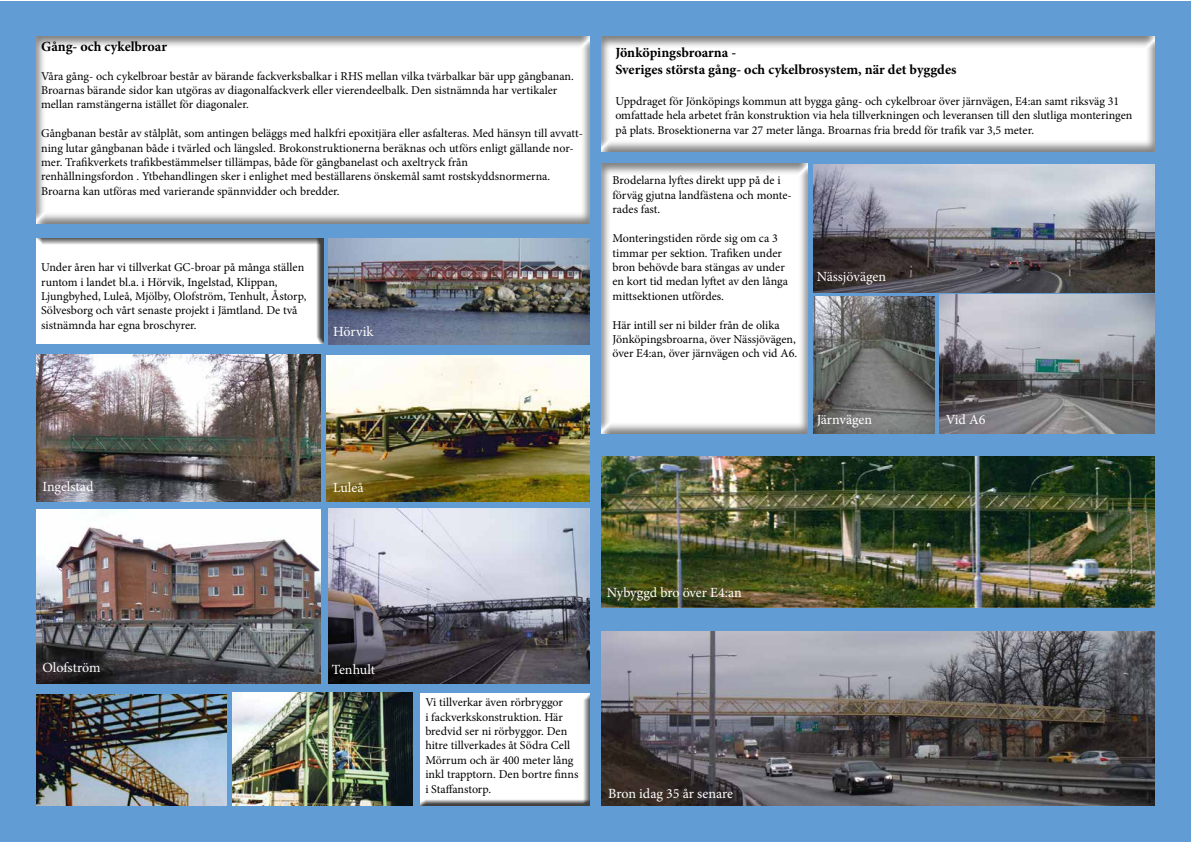
<style>
.page{position:relative;width:1191px;height:842px;background:#fff}
.page>*{position:absolute;margin:0;border:0;box-sizing:border-box;transform-origin:0 0}
.t1{font:14px "Minion Pro";letter-spacing:-.005em;color:#fff}
.t2{font:700 14px/16.8px "Minion Pro";color:#000}
.t3{font:12px/14.4px "Minion Pro";color:#000}
</style>
<div class="page">
<div style="left:0;top:1px;width:1190px;height:840px;background:#619cd4"></div>
<div style="left:32px;top:32px;width:558px;height:192px;background:#000;opacity:.5"></div>
<div style="left:598px;top:32px;width:557px;height:120px;background:#000;opacity:.5"></div>
<img style="left:36px;top:509px;width:284px;height:174px">
<img style="left:36px;top:694px;width:190px;height:112px">
<img style="left:601px;top:632px;width:554px;height:174px">
<img style="left:939px;top:295px;width:216px;height:139px">
<img style="left:36px;top:354px;width:284px;height:148px">
<img style="left:328px;top:509px;width:261px;height:174px">
<div style="left:36px;top:238px;width:288px;height:110px;background:#000;opacity:.75"></div>
<div style="left:415px;top:693px;width:175px;height:114px;background:#000;opacity:.75"></div>
<img style="left:814px;top:296px;width:120px;height:138px">
<img style="left:814px;top:164px;width:341px;height:128px">
<div style="left:597px;top:159px;width:212px;height:275px;background:#000;opacity:.5"></div>
<img style="left:232px;top:693px;width:180px;height:113px">
<img style="left:328px;top:238px;width:261px;height:106px">
<img style="left:326px;top:356px;width:263px;height:146px">
<img style="left:601px;top:456px;width:554px;height:152px">
<p class="t2" style="left:41px;top:38px;width:127px">Gång- och cykelbroar</p>
<p class="t3" style="left:41px;top:69px;width:534px">Våra gång- och cykelbroar består av bärande fackverksbalkar i RHS mellan vilka tvärbalkar bär upp gångbanan.<br>Broarnas bärande sidor kan utgöras av diagonalfackverk eller vierendeelbalk. Den sistnämnda har vertikaler mellan ramstängerna istället för diagonaler.</p>
<p class="t3" style="left:41px;top:126px;width:543px">Gångbanan består av stålplåt, som antingen beläggs med halkfri epoxitjära eller asfalteras. Med hänsyn till avvatt&shy;ning lutar gångbanan både i tvärled och längsled. Brokonstruktionerna beräknas och utförs enligt gällande nor&shy;mer. Trafikverkets trafikbestämmelser tillämpas, både för gångbanelast och axeltryck från<br>renhållningsfordon . Ytbehandlingen sker i enlighet med beställarens önskemål samt rostskyddsnormerna.<br>Broarna kan utföras med varierande spännvidder och bredder.</p>
<p class="t3" style="left:41px;top:260px;width:267px">Under åren har vi tillverkat GC-broar på många ställen runtom i landet bl.a. i Hörvik, Ingelstad, Klippan, Ljungbyhed, Luleå, Mjölby, Olofström, Tenhult, Åstorp, Sölvesborg och vårt senaste projekt i Jämtland. De två sistnämnda har egna broschyrer.</p>
<p class="t1" style="left:333px;top:322px;width:42px">Hörvik</p>
<p class="t1" style="left:43px;top:477px;width:52px">Ingelstad</p>
<p class="t1" style="left:333px;top:478px;width:32px">Luleå</p>
<p class="t2" style="left:615px;top:44px;width:343px">Jönköpingsbroarna -<br>Sveriges största gång- och cykelbrosystem, när det byggdes</p>
<p class="t3" style="left:615px;top:94px;width:518px">Uppdraget för Jönköpings kommun att bygga gång- och cykelbroar över järnvägen, E4:an samt riksväg 31 omfattade hela arbetet från konstruktion via hela tillverkningen och leveransen till den slutliga monteringen på plats. Brosektionerna var 27 meter långa. Broarnas fria bredd för trafik var 3,5 meter.</p>
<p class="t3" style="left:612px;top:173px;width:181px">Brodelarna lyftes direkt upp på de i förväg gjutna landfästena och monte&shy;rades fast.</p>
<p class="t3" style="left:612px;top:231px;width:177px">Monteringstiden rörde sig om ca 3 timmar per sektion. Trafiken under bron behövde bara stängas av under en kort tid medan lyftet av den långa mittsektionen utfördes.</p>
<p class="t3" style="left:612px;top:317px;width:186px">Här intill ser ni bilder från de olika<br>Jönköpingsbroarna, över Nässjövägen, över E4:an, över järnvägen och vid A6.</p>
<p class="t1" style="left:816px;top:267px;width:71px">Nässjövägen</p>
<p class="t1" style="left:816px;top:410px;width:57px">Järnvägen</p>
<p class="t1" style="left:945px;top:410px;width:41px">Vid A6</p>
<p class="t1" style="left:43px;top:658px;width:59px">Olofström</p>
<p class="t1" style="left:332px;top:660px;width:45px">Tenhult</p>
<p class="t1" style="left:607px;top:583px;width:136px">Nybyggd bro över E4:an</p>
<p class="t3" style="left:425px;top:695px;width:155px">Vi tillverkar även rörbryggor<br>i fackverkskonstruktion. Här bredvid ser ni rörbyggor. Den hitre tillverkades åt Södra Cell<br>Mörrum och är 400 meter lång inkl trapptorn. Den bortre finns i Staffanstorp.</p>
<p class="t1" style="left:608px;top:784px;width:126px">Bron idag 35 år senare</p>
</div>
